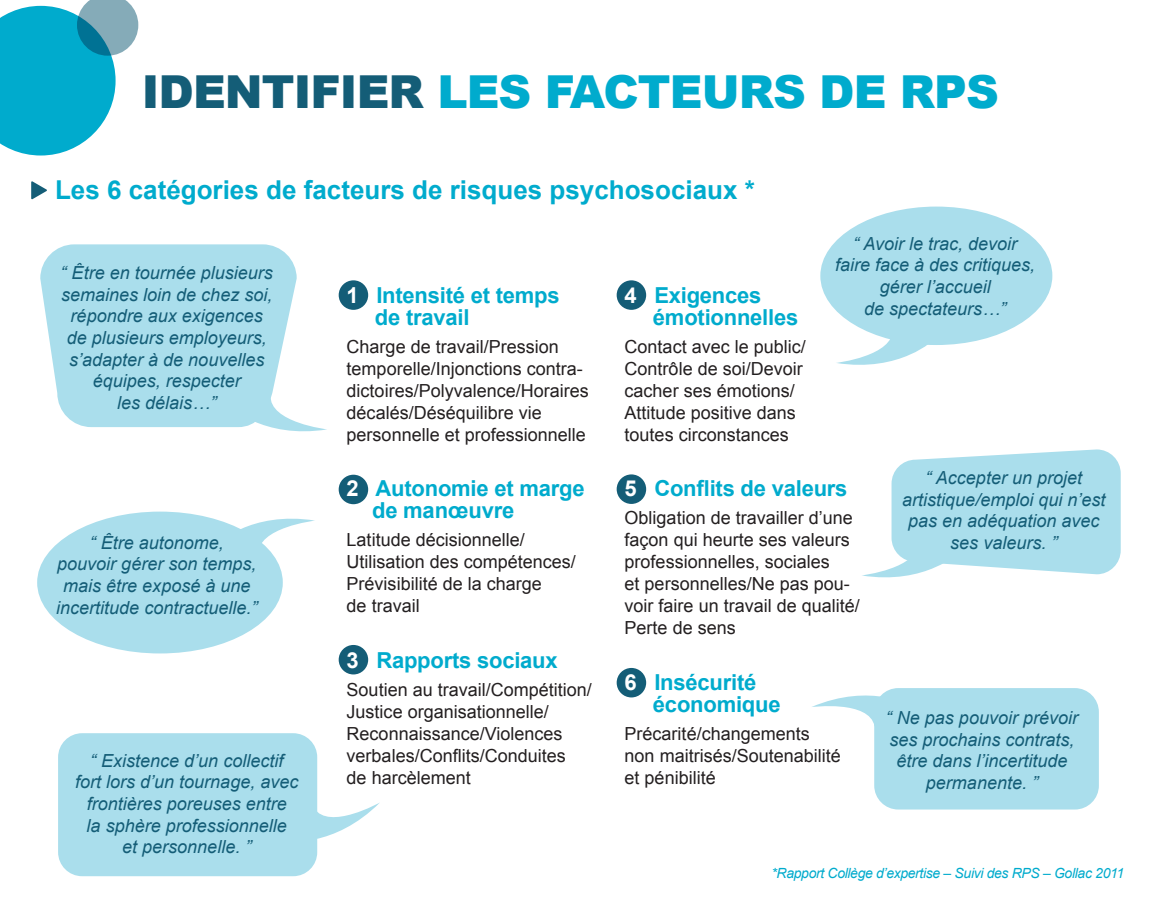
<style>
.page{position:relative;width:1163px;height:908px;background:#fff}
.page>*{position:absolute;margin:0;border:0;box-sizing:border-box;transform-origin:0 0}
.t1{font:900 45.4px "Arial";letter-spacing:-.02em;color:#00abcd}
.t2{font:700 26px "Arial";color:#00abcd}
.t3{font:700 22px "Arial";letter-spacing:-.01em;color:#00abcd}
.t4{font:18px/22px "Arial";color:#231f20}
.t5{font:italic 18px/21.6px "Arial";color:#145d77;text-align:center}
.t6{font:italic 14px "Arial";letter-spacing:-.025em;color:#00abcd}
.s1{color:#145d77}
.s2{color:#fff}
</style>
<div class="page">
<svg style="left:0;top:0;width:138px;height:155px"></svg>
<svg style="left:40px;top:244px;width:257px;height:183px;background:#b1e0ed"></svg>
<div style="left:37px;top:511px;width:246px;height:142px;background:#aadeec;border-radius:50%"></div>
<div style="left:58px;top:732px;width:259px;height:143px;background:#aadeec;border-radius:24px"></div>
<svg style="left:31px;top:181px;width:16px;height:18px"></svg>
<div style="left:820px;top:206px;width:232px;height:139px;background:#aadeec;border-radius:50%"></div>
<div style="left:874px;top:687px;width:224px;height:122px;background:#aadeec;border-radius:24px"></div>
<div style="left:338px;top:644px;width:30px;height:30px;background:#145d77;border-radius:50%"></div>
<div style="left:338px;top:474px;width:30px;height:30px;background:#145d77;border-radius:50%"></div>
<div style="left:338px;top:280px;width:30px;height:30px;background:#145d77;border-radius:50%"></div>
<div style="left:616px;top:667px;width:30px;height:30px;background:#145d77;border-radius:50%"></div>
<div style="left:616px;top:474px;width:30px;height:29px;background:#145d77;border-radius:50%"></div>
<div style="left:616px;top:280px;width:30px;height:30px;background:#145d77;border-radius:50%"></div>
<svg style="left:228px;top:395px;width:99px;height:37px"></svg>
<svg style="left:216px;top:518px;width:99px;height:36px"></svg>
<svg style="left:317px;top:802px;width:63px;height:46px"></svg>
<svg style="left:836px;top:329px;width:91px;height:36px"></svg>
<svg style="left:862px;top:449px;width:258px;height:129px"></svg>
<svg style="left:812px;top:687px;width:100px;height:37px"></svg>
<p class="t1" style="left:142px;top:59px;width:858px"><span class="s1">IDENTIFIER</span> LES FACTEURS DE RPS</p>
<p class="t2" style="left:55px;top:172px;width:701px">Les 6 catégories de facteurs de risques psychosociaux *</p>
<p class="t5" style="left:835px;top:233px;width:202px">“ Avoir le trac, devoir faire face à des critiques,</p>
<p class="t5" style="left:864px;top:276px;width:144px">gérer l’accueil<br>de spectateurs…”</p>
<p class="t5" style="left:61px;top:262px;width:214px">“ Être en tournée plusieurs semaines loin de chez soi, répondre aux exigences de plusieurs employeurs, s’adapter à de nouvelles équipes, respecter<br>les délais…”</p>
<p class="t3" style="left:346px;top:281px;width:215px"><span class="s2">1</span> Intensité et temps</p>
<p class="t3" style="left:375px;top:303px;width:96px">de travail</p>
<p class="t4" style="left:346px;top:335px;width:244px">Charge de travail/Pression temporelle/Injonctions contra&shy;dictoires/Polyvalence/Horaires décalés/Déséquilibre vie personnelle et professionnelle</p>
<p class="t3" style="left:346px;top:474px;width:239px"><span class="s2">2</span> Autonomie et marge</p>
<p class="t3" style="left:372px;top:496px;width:144px">de manœuvre</p>
<p class="t4" style="left:346px;top:528px;width:231px">Latitude décisionnelle/<br>Utilisation des compétences/<br>Prévisibilité de la charge<br>de travail</p>
<p class="t3" style="left:624px;top:281px;width:138px"><span class="s2">4</span> Exigences</p>
<p class="t3" style="left:653px;top:303px;width:147px">émotionnelles</p>
<p class="t4" style="left:624px;top:335px;width:183px">Contact avec le public/<br>Contrôle de soi/Devoir cacher ses émotions/<br>Attitude positive dans toutes circonstances</p>
<p class="t3" style="left:624px;top:474px;width:224px"><span class="s2">5</span> Conflits de valeurs</p>
<p class="t4" style="left:624px;top:506px;width:237px">Obligation de travailler d’une façon qui heurte ses valeurs professionnelles, sociales<br>et personnelles/Ne pas pou&shy;voir faire un travail de qualité/<br>Perte de sens</p>
<p class="t3" style="left:624px;top:667px;width:133px"><span class="s2">6</span> Insécurité</p>
<p class="t3" style="left:653px;top:689px;width:129px">économique</p>
<p class="t4" style="left:624px;top:722px;width:218px">Précarité/changements non maitrisés/Soutenabilité et pénibilité</p>
<p class="t5" style="left:902px;top:467px;width:205px">“ Accepter un projet artistique/emploi qui n’est pas en adéquation avec</p>
<p class="t5" style="left:90px;top:531px;width:136px">“ Être autonome,</p>
<p class="t5" style="left:950px;top:532px;width:109px">ses valeurs. ”</p>
<p class="t5" style="left:56px;top:553px;width:203px">pouvoir gérer son temps, mais être exposé à une incertitude contractuelle.”</p>
<p class="t3" style="left:346px;top:645px;width:213px"><span class="s2">3</span> Rapports sociaux</p>
<p class="t4" style="left:346px;top:678px;width:247px">Soutien au travail/Compétition/<br>Justice organisationnelle/<br>Reconnaissance/Violences verbales/Conflits/Conduites<br>de harcèlement</p>
<p class="t5" style="left:885px;top:706px;width:194px">“ Ne pas pouvoir prévoir ses prochains contrats, être dans l’incertitude permanente. ”</p>
<p class="t5" style="left:75px;top:749px;width:225px">“ Existence d’un collectif fort lors d’un tournage, avec frontières poreuses entre<br>la sphère professionnelle<br>et personnelle. ”</p>
<p class="t6" style="left:771px;top:864px;width:354px">*Rapport Collège d’expertise – Suivi des RPS – Gollac 2011</p>
</div>
